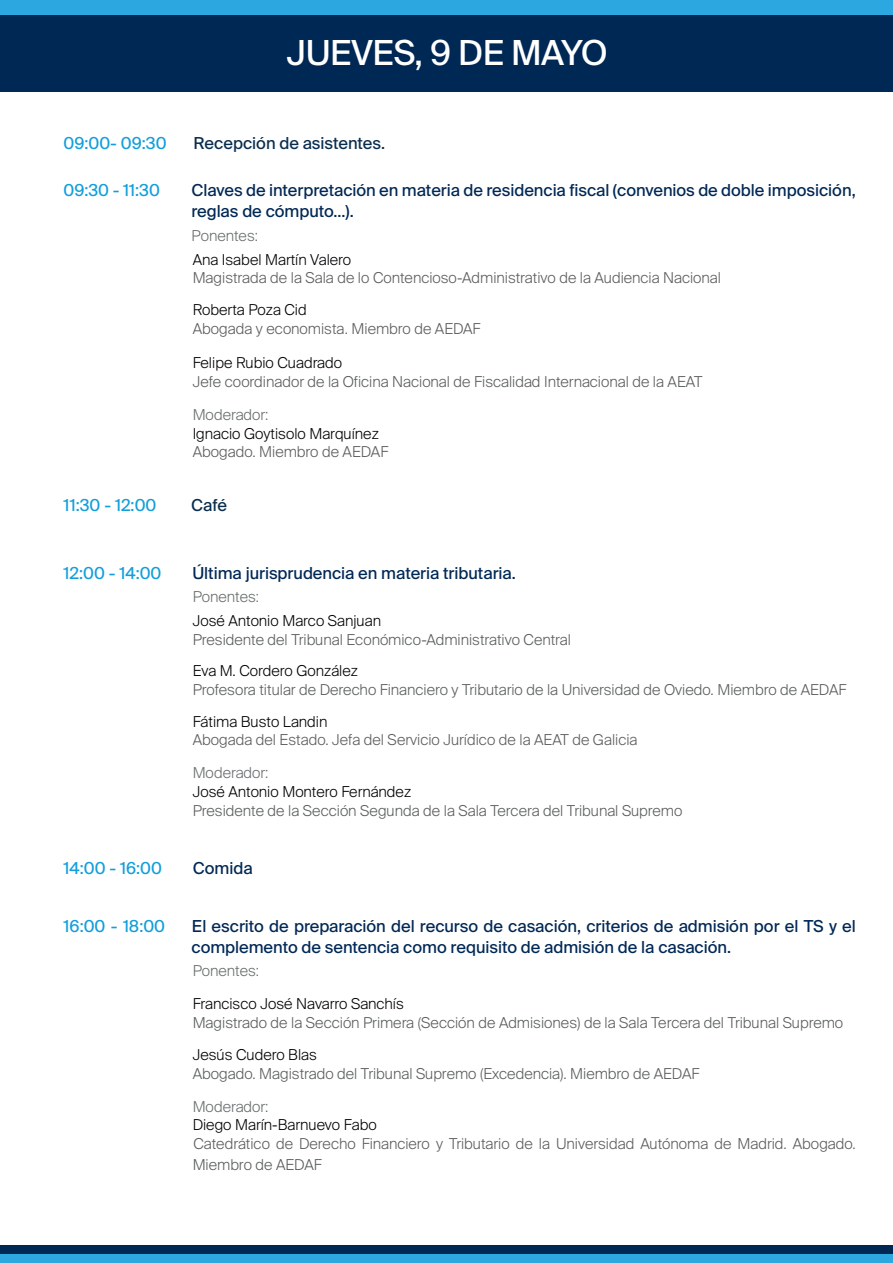
<style>
.page{position:relative;width:893px;height:1263px;background:#fff}
.page>*{position:absolute;margin:0;border:0;box-sizing:border-box;transform-origin:0 0}
.t1{font:34.5px "Suisse Intl";letter-spacing:-.015em;color:#fff}
.t2{font:16.5px/21px "Suisse Intl";letter-spacing:-.005em;color:#002855}
.t3{font:16.5px "Suisse Intl";color:#129eda}
.t4{font:16.5px "Suisse Intl";letter-spacing:-.005em;color:#0a2d4e}
.t5{font:300 15px/21px "Suisse Intl";color:#595d5c}
.t6{font:300 15px "Suisse Intl";color:#000001}
.t7{font:300 15px "Suisse Intl";color:#000003}
.t8{font:300 15px "Suisse Intl";color:#000104}
.t9{font:300 15px "Suisse Intl";color:#686c6d}
</style>
<div class="page">
<div style="left:0;top:15px;width:893px;height:77px;background:#002855"></div>
<div style="left:0;top:0;width:893px;height:15px;background:#2da7df"></div>
<div style="left:0;top:1245px;width:893px;height:10px;background:#002855"></div>
<div style="left:0;top:1255px;width:893px;height:8px;background:#2da7df"></div>
<h1 class="t1" style="left:287px;top:33px;width:323px">JUEVES, 9 DE MAYO</h1>
<p class="t3" style="left:64px;top:134px;width:104px">09:00- 09:30</p>
<p class="t4" style="left:194px;top:134px;width:193px">Recepción de asistentes.</p>
<p class="t3" style="left:64px;top:181px;width:98px">09:30 - 11:30</p>
<p class="t2" style="left:191px;top:180px;width:666px">Claves de interpretación en materia de residencia fiscal (convenios de doble imposición, reglas de cómputo…).</p>
<p class="t9" style="left:192px;top:227px;width:68px">Ponentes:</p>
<p class="t8" style="left:193px;top:251px;width:160px">Ana Isabel Martín Valero</p>
<p class="t5" style="left:193px;top:268px;width:530px">Magistrada de la Sala de lo Contencioso-Administrativo de la Audiencia Nacional</p>
<p class="t6" style="left:193px;top:301px;width:116px">Roberta Poza Cid</p>
<p class="t5" style="left:193px;top:318px;width:289px">Abogada y economista. Miembro de AEDAF</p>
<p class="t6" style="left:193px;top:354px;width:151px">Felipe Rubio Cuadrado</p>
<p class="t5" style="left:193px;top:371px;width:511px">Jefe coordinador de la Oficina Nacional de Fiscalidad Internacional de la AEAT</p>
<p class="t9" style="left:193px;top:406px;width:77px">Moderador:</p>
<p class="t7" style="left:193px;top:425px;width:188px">Ignacio Goytisolo Marquínez</p>
<p class="t5" style="left:193px;top:442px;width:197px">Abogado. Miembro de AEDAF</p>
<p class="t3" style="left:64px;top:495px;width:94px">11:30 - 12:00</p>
<p class="t4" style="left:191px;top:495px;width:37px">Café</p>
<p class="t3" style="left:64px;top:563px;width:99px">12:00 - 14:00</p>
<p class="t2" style="left:192px;top:563px;width:325px">Última jurisprudencia en materia tributaria.</p>
<p class="t9" style="left:193px;top:588px;width:68px">Ponentes:</p>
<p class="t8" style="left:193px;top:612px;width:190px">José Antonio Marco Sanjuan</p>
<p class="t5" style="left:193px;top:629px;width:380px">Presidente del Tribunal Económico-Administrativo Central</p>
<p class="t6" style="left:193px;top:662px;width:167px">Eva M. Cordero González</p>
<p class="t5" style="left:193px;top:679px;width:655px">Profesora titular de Derecho Financiero y Tributario de la Universidad de Oviedo. Miembro de AEDAF</p>
<p class="t6" style="left:193px;top:713px;width:136px">Fátima Busto Landin</p>
<p class="t5" style="left:193px;top:730px;width:446px">Abogada del Estado. Jefa del Servicio Jurídico de la AEAT de Galicia</p>
<p class="t9" style="left:193px;top:764px;width:77px">Moderador:</p>
<p class="t7" style="left:193px;top:783px;width:220px">José Antonio Montero Fernández</p>
<p class="t5" style="left:193px;top:800px;width:491px">Presidente de la Sección Segunda de la Sala Tercera del Tribunal Supremo</p>
<p class="t3" style="left:64px;top:859px;width:100px">14:00 - 16:00</p>
<p class="t2" style="left:193px;top:858px;width:61px">Comida</p>
<p class="t3" style="left:64px;top:917px;width:103px">16:00 - 18:00</p>
<p class="t2" style="left:191px;top:916px;width:666px">El escrito de preparación del recurso de casación, criterios de admisión por el TS y el complemento de sentencia como requisito de admisión de la casación.</p>
<p class="t9" style="left:193px;top:962px;width:68px">Ponentes:</p>
<p class="t8" style="left:193px;top:995px;width:213px">Francisco José Navarro Sanchís</p>
<p class="t5" style="left:193px;top:1012px;width:652px">Magistrado de la Sección Primera (Sección de Admisiones) de la Sala Tercera del Tribunal Supremo</p>
<p class="t6" style="left:193px;top:1046px;width:126px">Jesús Cudero Blas</p>
<p class="t5" style="left:193px;top:1063px;width:508px">Abogado. Magistrado del Tribunal Supremo (Excedencia). Miembro de AEDAF</p>
<p class="t9" style="left:193px;top:1097px;width:77px">Moderador:</p>
<p class="t7" style="left:193px;top:1116px;width:186px">Diego Marín-Barnuevo Fabo</p>
<p class="t5" style="left:193px;top:1133px;width:665px">Catedrático de Derecho Financiero y Tributario de la Universidad Autónoma de Madrid. Abogado.<br>Miembro de AEDAF</p>
</div>
